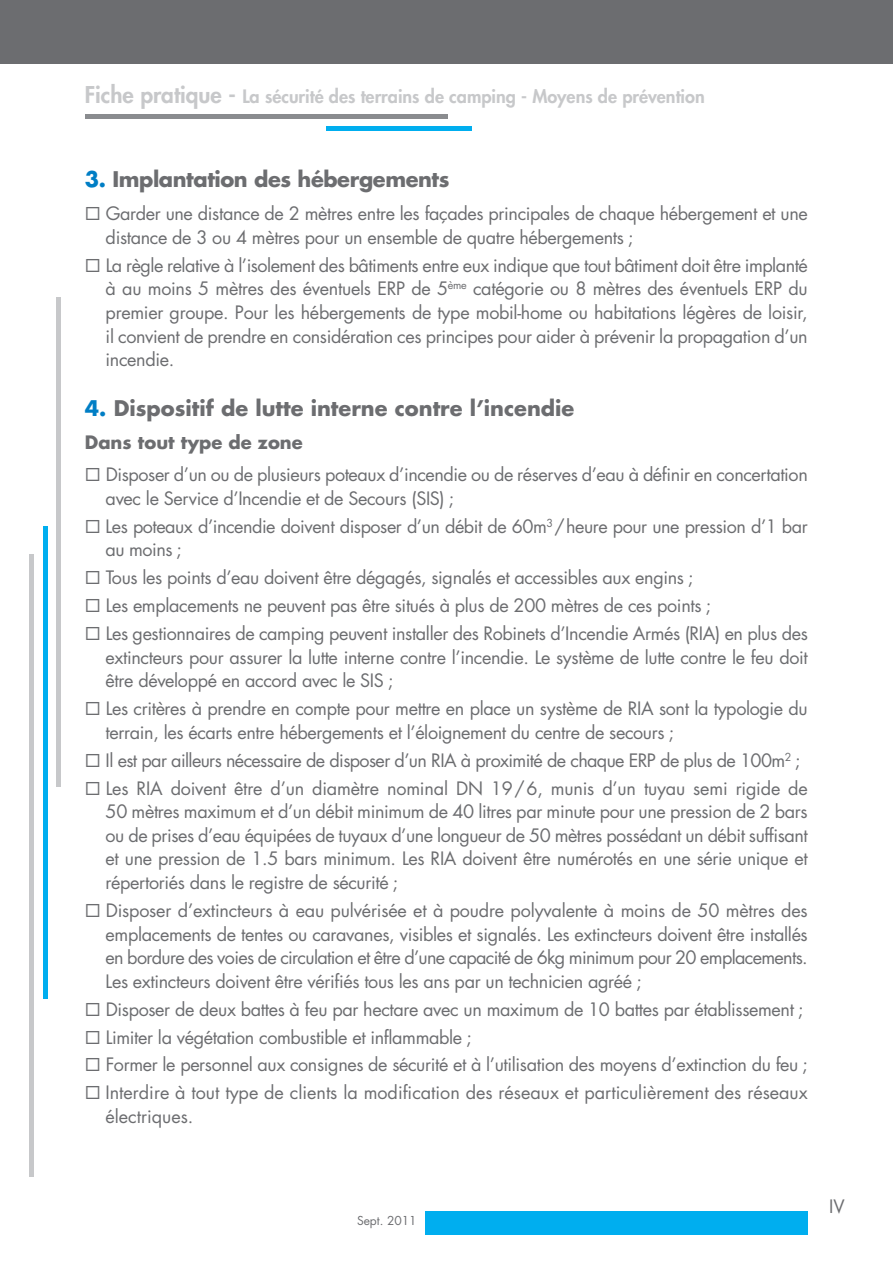
<style>
.page{position:relative;width:893px;height:1263px;background:#fff}
.page>*{position:absolute;margin:0;border:0;box-sizing:border-box;transform-origin:0 0}
.t1{font:700 21px "Futura";color:#6c6d70}
.t2{font:700 21px "Futura";letter-spacing:-.02em;color:#6c6d70}
.t3{font:18px/23.7px "Futura";letter-spacing:-.02em;color:#6c6d70}
.t4{font:18px/23.7px "Futura";color:#6c6d70}
.t5{font:800 18px "Futura";color:#c7c8ca}
.t6{font:700 18px "Futura";color:#6c6d70}
.t7{font:12px "Futura";color:#6c6d70}
.s1{font-size:22.5px}
.s2{color:#007ec5}
</style>
<div class="page">
<hr style="left:56px;top:297px;width:4px;height:489px;background:#c7c8ca">
<hr style="left:43px;top:527px;width:4px;height:472px;background:#00aeef">
<hr style="left:30px;top:555px;width:4px;height:622px;background:#c7c8ca">
<div style="left:0;top:0;width:892px;height:63px;background:#6c6d70"></div>
<hr style="left:85px;top:114px;width:363px;height:4px;background:#8a8c8f">
<hr style="left:327px;top:126px;width:145px;height:4px;background:#00aeef">
<div style="left:425px;top:1211px;width:383px;height:24px;background:#00aeef"></div>
<p class="t5" style="left:85px;top:88px;width:621px"><span class="s1">Fiche pratique -</span> La sécurité des terrains de camping - Moyens de prévention</p>
<p class="t2" style="left:85px;top:169px;width:366px"><span class="s2">3.</span> Implantation des hébergements</p>
<p class="t3" style="left:106px;top:203px;width:704px;text-indent:-21px">◻ Garder une distance de 2 mètres entre les façades principales de chaque hébergement et une distance de 3 ou 4 mètres pour un ensemble de quatre hébergements ;</p>
<p class="t3" style="left:106px;top:255px;width:704px;text-align:justify;text-indent:-21px">◻ La règle relative à l’isolement des bâtiments entre eux indique que tout bâtiment doit être implanté à au moins 5 mètres des éventuels ERP de 5<sup>ème</sup> catégorie ou 8 mètres des éventuels ERP du premier groupe. Pour les hébergements de type mobil-home ou habitations légères de loisir, il convient de prendre en considération ces principes pour aider à prévenir la propagation d’un incendie.</p>
<p class="t1" style="left:85px;top:398px;width:491px"><span class="s2">4.</span> Dispositif de lutte interne contre l’incendie</p>
<p class="t6" style="left:85px;top:434px;width:219px">Dans tout type de zone</p>
<p class="t3" style="left:106px;top:464px;width:704px;text-indent:-21px">◻ Disposer d’un ou de plusieurs poteaux d’incendie ou de réserves d’eau à définir en concertation avec le Service d’Incendie et de Secours (SIS) ;</p>
<p class="t3" style="left:105px;top:516px;width:704px;text-indent:-21px">◻ Les poteaux d’incendie doivent disposer d’un débit de 60m<sup>3</sup>/heure pour une pression d’1 bar au moins ;</p>
<p class="t3" style="left:85px;top:567px;width:610px">◻ Tous les points d’eau doivent être dégagés, signalés et accessibles aux engins ;</p>
<p class="t3" style="left:85px;top:595px;width:627px">◻ Les emplacements ne peuvent pas être situés à plus de 200 mètres de ces points ;</p>
<p class="t3" style="left:106px;top:623px;width:704px;text-align:justify;text-indent:-21px">◻ Les gestionnaires de camping peuvent installer des Robinets d’Incendie Armés (RIA) en plus des extincteurs pour assurer la lutte interne contre l’incendie. Le système de lutte contre le feu doit être développé en accord avec le SIS ;</p>
<p class="t3" style="left:106px;top:698px;width:704px;text-indent:-21px">◻ Les critères à prendre en compte pour mettre en place un système de RIA sont la typologie du terrain, les écarts entre hébergements et l’éloignement du centre de secours ;</p>
<p class="t3" style="left:85px;top:750px;width:717px">◻ Il est par ailleurs nécessaire de disposer d’un RIA à proximité de chaque ERP de plus de 100m<sup>2</sup> ;</p>
<p class="t3" style="left:106px;top:778px;width:704px;text-align:justify;text-indent:-21px">◻ Les RIA doivent être d’un diamètre nominal DN 19/6, munis d’un tuyau semi rigide de 50 mètres maximum et d’un débit minimum de 40 litres par minute pour une pression de 2 bars ou de prises d’eau équipées de tuyaux d’une longueur de 50 mètres possédant un débit suffisant et une pression de 1.5 bars minimum. Les RIA doivent être numérotés en une série unique et répertoriés dans le registre de sécurité ;</p>
<p class="t3" style="left:106px;top:900px;width:704px;text-align:justify;text-indent:-21px">◻ Disposer d’extincteurs à eau pulvérisée et à poudre polyvalente à moins de 50 mètres des emplacements de tentes ou caravanes, visibles et signalés. Les extincteurs doivent être installés en bordure des voies de circulation et être d’une capacité de 6kg minimum pour 20 emplacements.<br>Les extincteurs doivent être vérifiés tous les ans par un technicien agréé ;</p>
<p class="t3" style="left:85px;top:999px;width:720px">◻ Disposer de deux battes à feu par hectare avec un maximum de 10 battes par établissement ;</p>
<p class="t3" style="left:85px;top:1027px;width:388px">◻ Limiter la végétation combustible et inflammable ;</p>
<p class="t3" style="left:85px;top:1055px;width:724px">◻ Former le personnel aux consignes de sécurité et à l’utilisation des moyens d’extinction du feu ;</p>
<p class="t4" style="left:105px;top:1082px;width:704px;text-indent:-21px">◻ Interdire à tout type de clients la modification des réseaux et particulièrement des réseaux électriques.</p>
<p class="t7" style="left:357px;top:1215px;width:61px">Sept. 2011</p>
<p class="t3" style="left:829px;top:1196px;width:17px">IV</p>
</div>
